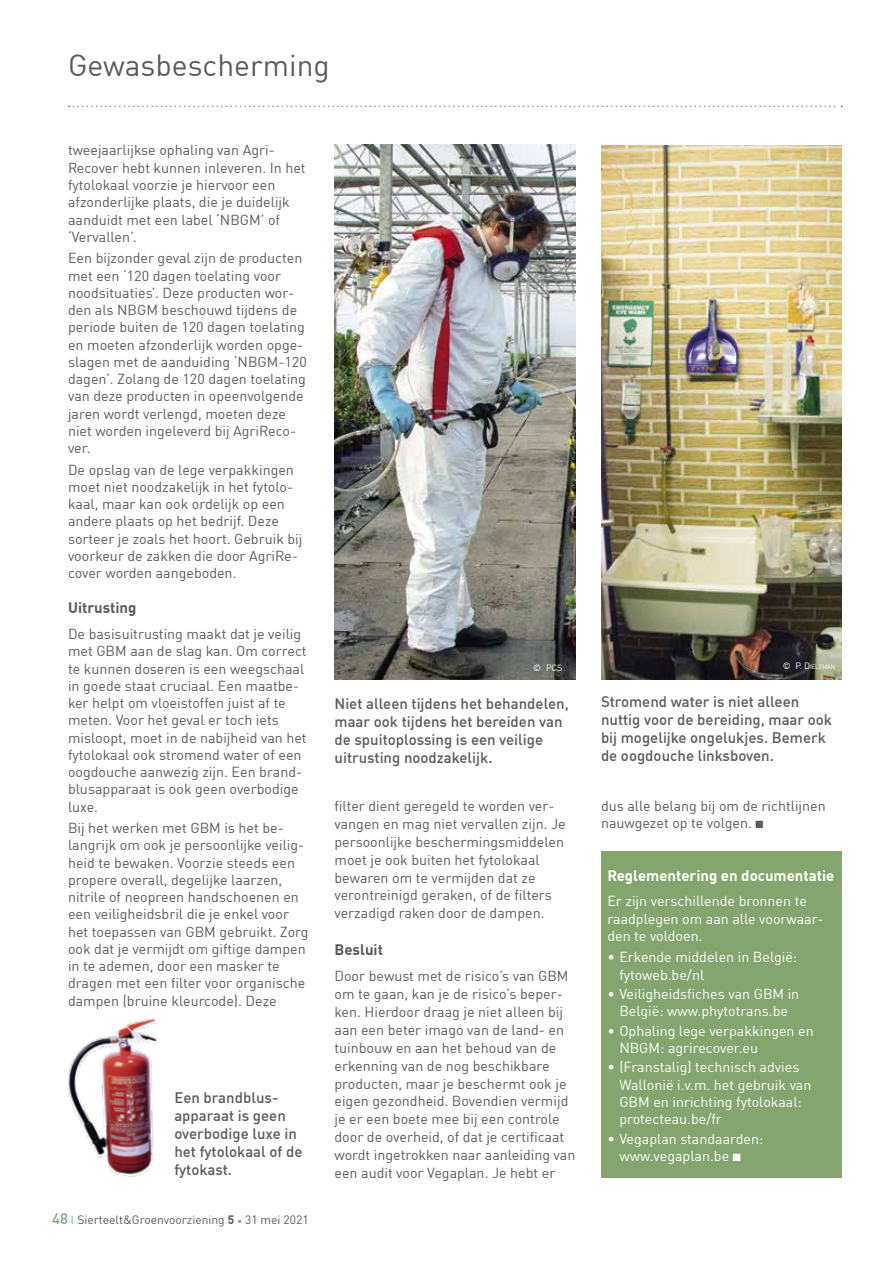
<style>
.page{position:relative;width:893px;height:1263px;background:#fff}
.page>*{position:absolute;margin:0;border:0;box-sizing:border-box;transform-origin:0 0}
.t1{font:30px "DIN Offc Pro";color:#5b5b5b}
.t2{font:500 15px/18px "DIN Offc Pro";color:#5b5b5b}
.t3{font:700 15px "DIN Offc Pro";color:#fff}
.t4{font:700 15px "DIN Offc Pro";color:#5b5b5b}
.t5{font:14.25px/17.2px "DIN Offc Pro";color:#5b5b5b}
.t6{font:14.25px/17.2px "DIN Offc Pro";color:#fff}
.t7{font:12px "DIN Offc Pro";color:#5b5b5b}
.t8{font:9px "DIN Offc Pro";color:#fff}
.t9{font:6.3px "DIN Offc Pro";letter-spacing:-.03em;color:#fff}
.s1{font-weight:500;font-size:15px;color:#80a785}
.s2{font-weight:700}
.s3{font-family:"Minion Pro";color:#80a785}
.s4{font-size:9px}
</style>
<div class="page">
<svg style="left:69px;top:106px;width:773px;height:1px"></svg>
<div style="left:601px;top:852px;width:241px;height:326px;background:#84a56d"></div>
<img style="left:601px;top:146px;width:241px;height:533px">
<img style="left:334px;top:145px;width:241px;height:534px">
<img style="left:68px;top:1018px;width:91px;height:159px">
<h1 class="t1" style="left:68px;top:42px;width:263px">Gewasbescherming</h1>
<p class="t5" style="left:68px;top:140px;width:239px">tweejaarlijkse ophaling van Agri-<br>Recover hebt kunnen inleveren. In het fytolokaal voorzie je hiervoor een afzonderlijke plaats, die je duidelijk aanduidt met een label ‘NBGM’ of ‘Vervallen’.</p>
<p class="t5" style="left:68px;top:248px;width:240px">Een bijzonder geval zijn de producten met een ‘120 dagen toelating voor noodsituaties’. Deze producten wor&shy;den als NBGM beschouwd tijdens de periode buiten de 120 dagen toelating en moeten afzonderlijk worden opge&shy;slagen met de aanduiding ‘NBGM-120 dagen’. Zolang de 120 dagen toelating van deze producten in opeenvolgende jaren wordt verlengd, moeten deze niet worden ingeleverd bij AgriReco&shy;ver.</p>
<p class="t5" style="left:68px;top:459px;width:236px">De opslag van de lege verpakkingen moet niet noodzakelijk in het fytolo&shy;kaal, maar kan ook ordelijk op een andere plaats op het bedrijf. Deze sorteer je zoals het hoort. Gebruik bij voorkeur de zakken die door AgriRe&shy;cover worden aangeboden.</p>
<p class="t4" style="left:68px;top:595px;width:70px">Uitrusting</p>
<p class="t5" style="left:68px;top:624px;width:240px">De basisuitrusting maakt dat je veilig met GBM aan de slag kan. Om correct te kunnen doseren is een weegschaal in goede staat cruciaal. Een maatbe&shy;ker helpt om vloeistoffen juist af te meten. Voor het geval er toch iets misloopt, moet in de nabijheid van het fytolokaal ook stromend water of een oogdouche aanwezig zijn. Een brand&shy;blusapparaat is ook geen overbodige luxe.</p>
<p class="t5" style="left:68px;top:818px;width:242px">Bij het werken met GBM is het be&shy;langrijk om ook je persoonlijke veilig&shy;heid te bewaken. Voorzie steeds een propere overall, degelijke laarzen, nitrile of neopreen handschoenen en een veiligheidsbril die je enkel voor het toepassen van GBM gebruikt. Zorg ook dat je vermijdt om giftige dampen in te ademen, door een masker te dragen met een filter voor organische dampen (bruine kleurcode). Deze</p>
<p class="t2" style="left:174px;top:1086px;width:130px">Een brandblus&shy;apparaat is geen overbodige luxe in het fytolokaal of de fytokast.</p>
<p class="t7" style="left:52px;top:1210px;width:258px"><span class="s1">48</span> Sierteelt&amp;Groenvoorziening <span class="s2">5</span> <span class="s3">•</span> 31 mei 2021</p>
<p class="t8" style="left:533px;top:661px;width:31px">© PCS</p>
<p class="t2" style="left:334px;top:693px;width:236px">Niet alleen tijdens het behandelen, maar ook tijdens het bereiden van de spuitoplossing is een veilige uitrusting noodzakelijk.</p>
<p class="t5" style="left:334px;top:795px;width:233px;line-height:17.9px">filter dient geregeld te worden ver&shy;vangen en mag niet vervallen zijn. Je persoonlijke beschermingsmiddelen moet je ook buiten het fytolokaal bewaren om te vermijden dat ze verontreinigd geraken, of de filters verzadigd raken door de dampen.</p>
<p class="t4" style="left:334px;top:937px;width:50px">Besluit</p>
<p class="t5" style="left:334px;top:966px;width:242px;line-height:17.9px">Door bewust met de risico’s van GBM om te gaan, kan je de risico’s beper&shy;ken. Hierdoor draag je niet alleen bij aan een beter imago van de land- en tuinbouw en aan het behoud van de erkenning van de nog beschikbare producten, maar je beschermt ook je eigen gezondheid. Bovendien vermijd je er een boete mee bij een controle door de overheid, of dat je certificaat wordt ingetrokken naar aanleiding van een audit voor Vegaplan. Je hebt er</p>
<p class="t9" style="left:783px;top:662px;width:54px"><span class="s4">© P. D</span>IELEMAN</p>
<p class="t2" style="left:601px;top:691px;width:233px">Stromend water is niet alleen nuttig voor de bereiding, maar ook bij mogelijke ongelukjes. Bemerk de oogdouche linksboven.</p>
<p class="t5" style="left:601px;top:796px;width:226px">dus alle belang bij om de richtlijnen nauwgezet op te volgen. ■</p>
<p class="t3" style="left:607px;top:863px;width:229px">Reglementering en documentatie</p>
<p class="t6" style="left:607px;top:891px;width:218px">Er zijn verschillende bronnen te raadplegen om aan alle voorwaar&shy;den te voldoen.</p>
<p class="t6" style="left:619px;top:947px;width:179px;text-indent:-12px">• Erkende middelen in België: fytoweb.be/nl</p>
<p class="t6" style="left:607px;top:984px;width:193px;text-align:center">• Veiligheidsfiches van GBM in<br>België: www.phytotrans.be</p>
<p class="t6" style="left:619px;top:1020px;width:196px;text-indent:-12px">• Ophaling lege verpakkingen en<br>NBGM: agrirecover.eu</p>
<p class="t6" style="left:619px;top:1057px;width:194px;text-indent:-12px">• (Franstalig) technisch advies<br>Wallonië i.v.m. het gebruik van<br>GBM en inrichting fytolokaal: protecteau.be/fr</p>
<p class="t6" style="left:619px;top:1128px;width:145px;text-indent:-12px">• Vegaplan standaarden: www.vegaplan.be ■</p>
</div>
